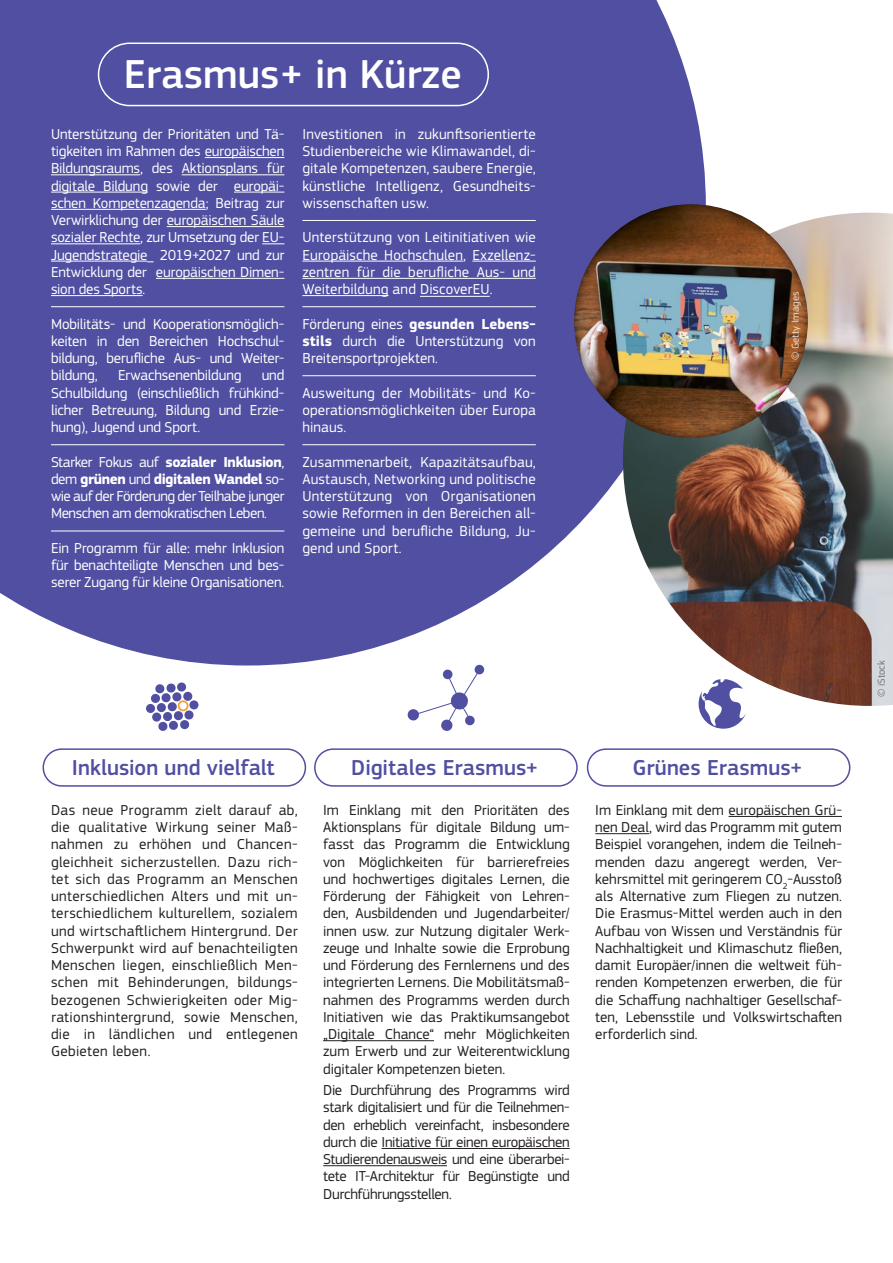
<style>
.page{position:relative;width:893px;height:1263px;background:#fff}
.page>*{position:absolute;margin:0;border:0;box-sizing:border-box;transform-origin:0 0}
.t1{font:500 42px "EC Square Sans Pro";color:#fff}
.t2{font:500 22.5px "EC Square Sans Pro";color:#504fa1}
.Body{font:15px/17.2px "EC Square Sans Pro";color:#231f20;text-align:justify}
.Body-2{font:15px/17.2px "EC Square Sans Pro";letter-spacing:-.005em;color:#fff;text-align:justify}
.t3{font:10.5px "EC Square Sans Pro";color:#fff}
.t4{font:10.5px "EC Square Sans Pro";color:#57585a}
.s1{font-weight:700}
</style>
<div class="page">
<svg style="left:0;top:0;width:706px;height:665px;background:#5d5ca8"></svg>
<img style="left:623px;top:213px;width:270px;height:493px">
<img style="left:573px;top:202px;width:236px;height:237px">
<div style="left:98px;top:43px;width:391px;height:63px;border:2px solid #fff;border-radius:31px"></div>
<hr style="left:205px;top:157px;width:79px;height:1px;background:#fff">
<hr style="left:51px;top:174px;width:89px;height:1px;background:#fff">
<hr style="left:182px;top:174px;width:102px;height:1px;background:#fff">
<hr style="left:51px;top:192px;width:97px;height:1px;background:#fff">
<hr style="left:234px;top:192px;width:50px;height:1px;background:#fff">
<hr style="left:51px;top:209px;width:155px;height:1px;background:#fff">
<hr style="left:167px;top:226px;width:117px;height:1px;background:#fff">
<hr style="left:51px;top:243px;width:89px;height:1px;background:#fff">
<svg style="left:262px;top:243px;width:22px;height:1px"></svg>
<hr style="left:51px;top:261px;width:96px;height:1px;background:#fff">
<hr style="left:156px;top:278px;width:128px;height:1px;background:#fff">
<hr style="left:51px;top:295px;width:92px;height:1px;background:#fff">
<hr style="left:51px;top:306px;width:233px;height:1px;background:#fff">
<hr style="left:51px;top:444px;width:233px;height:1px;background:#fff">
<hr style="left:51px;top:531px;width:233px;height:1px;background:#fff">
<hr style="left:302px;top:220px;width:234px;height:1px;background:#fff">
<hr style="left:302px;top:261px;width:161px;height:1px;background:#fff">
<hr style="left:472px;top:261px;width:64px;height:1px;background:#fff">
<hr style="left:302px;top:278px;width:234px;height:1px;background:#fff">
<hr style="left:302px;top:295px;width:87px;height:1px;background:#fff">
<hr style="left:420px;top:296px;width:70px;height:1px;background:#fff">
<hr style="left:302px;top:306px;width:234px;height:1px;background:#fff">
<hr style="left:302px;top:375px;width:234px;height:1px;background:#fff">
<hr style="left:302px;top:444px;width:234px;height:1px;background:#fff">
<hr style="left:323px;top:1040px;width:111px;height:1px;background:#231f20">
<hr style="left:381px;top:1148px;width:189px;height:1px;background:#231f20">
<hr style="left:323px;top:1165px;width:124px;height:1px;background:#231f20">
<svg style="left:407px;top:664px;width:78px;height:67px"></svg>
<svg style="left:698px;top:679px;width:48px;height:50px"></svg>
<div style="left:146px;top:704px;width:9px;height:9px;background:#504fa1;border-radius:50%"></div>
<svg style="left:189px;top:700px;width:10px;height:10px"></svg>
<svg style="left:150px;top:682px;width:44px;height:49px"></svg>
<div style="left:43px;top:748px;width:263px;height:39px;border:2px solid #504fa1;border-radius:18px"></div>
<div style="left:314px;top:748px;width:264px;height:39px;border:2px solid #504fa1;border-radius:18px"></div>
<div style="left:587px;top:748px;width:263px;height:39px;border:2px solid #504fa1;border-radius:18px"></div>
<hr style="left:729px;top:816px;width:113px;height:1px;background:#231f20">
<hr style="left:595px;top:833px;width:54px;height:1px;background:#231f20">
<h1 class="t1" style="left:124px;top:50px;width:340px">Erasmus+ in Kürze</h1>
<p class="Body-2" style="left:51px;top:125px;width:235px">Unterstützung der Prioritäten und Tä&shy;tigkeiten im Rahmen des europäischen Bildungsraums, des Aktionsplans für digitale Bildung sowie der europäi&shy;schen Kompetenzagenda; Beitrag zur Verwirklichung der europäischen Säule sozialer Rechte, zur Umsetzung der EU-Jugendstrategie 2019+2027 und zur Entwicklung der europäischen Dimen&shy;sion des Sports.</p>
<p class="Body-2" style="left:51px;top:315px;width:235px">Mobilitäts- und Kooperationsmöglich&shy;keiten in den Bereichen Hochschul&shy;bildung, berufliche Aus- und Weiter&shy;bildung,</p>
<p class="Body-2" style="left:302px;top:125px;width:235px">Investitionen in zukunftsorientierte Studienbereiche wie Klimawandel, di&shy;gitale Kompetenzen, saubere Energie, künstliche Intelligenz, Gesundheits&shy;wissenschaften usw.</p>
<p class="Body-2" style="left:302px;top:229px;width:235px">Unterstützung von Leitinitiativen wie Europäische Hochschulen, Exzellenz&shy;zentren für die berufliche Aus- und Weiterbildung and DiscoverEU.</p>
<p class="Body-2" style="left:302px;top:315px;width:235px">Förderung eines <span class="s1">gesunden Lebens&shy;stils</span> durch die Unterstützung von Breitensportprojekten.</p>
<p class="Body-2" style="left:302px;top:384px;width:235px">Ausweitung der Mobilitäts- und Ko&shy;operationsmöglichkeiten über Europa hinaus.</p>
<p class="Body-2" style="left:302px;top:453px;width:235px">Zusammenarbeit, Kapazitätsaufbau, Austausch, Networking und politische Unterstützung von Organisationen sowie Reformen in den Bereichen all&shy;gemeine und berufliche Bildung, Ju&shy;gend und Sport.</p>
<p class="Body-2" style="left:51px;top:367px;width:235px;text-indent:211px">und Schulbildung (einschließlich frühkind&shy;licher Betreuung, Bildung und Erzie&shy;hung), Jugend und Sport.</p>
<p class="Body-2" style="left:51px;top:453px;width:235px">Starker Fokus auf <span class="s1">sozialer Inklusion</span>, dem <span class="s1">grünen</span> und <span class="s1">digitalen Wandel</span> so&shy;wie auf der Förderung der Teilhabe junger Menschen am demokratischen Leben.</p>
<p class="Body-2" style="left:51px;top:539px;width:235px">Ein Programm für alle: mehr Inklusion für benachteiligte Menschen und bes&shy;serer Zugang für kleine Organisationen.</p>
<p class="Body-2" style="left:118px;top:367px;width:125px">Erwachsenenbildung</p>
<p class="t3" style="left:789px;top:360px;width:70px;rotate:-90deg">© Getty Images</p>
<h3 class="t2" style="left:72px;top:754px;width:204px">Inklusion und vielfalt</h3>
<h3 class="t2" style="left:351px;top:754px;width:189px">Digitales Erasmus+</h3>
<h3 class="t2" style="left:632px;top:754px;width:172px">Grünes Erasmus+</h3>
<p class="Body" style="left:595px;top:801px;width:248px">Im Einklang mit dem europäischen Grü&shy;nen Deal, wird das Programm mit gutem Beispiel vorangehen, indem die Teilneh&shy;menden dazu angeregt werden, Ver&shy;kehrsmittel mit geringerem CO<sub>2</sub>-Ausstoß als Alternative zum Fliegen zu nutzen.<br>Die Erasmus-Mittel werden auch in den Aufbau von Wissen und Verständnis für Nachhaltigkeit und Klimaschutz fließen, damit Europäer/innen die weltweit füh&shy;renden Kompetenzen erwerben, die für die Schaffung nachhaltiger Gesellschaf&shy;ten, Lebensstile und Volkswirtschaften erforderlich sind.</p>
<p class="Body" style="left:51px;top:801px;width:248px">Das neue Programm zielt darauf ab, die qualitative Wirkung seiner Maß&shy;nahmen zu erhöhen und Chancen&shy;gleichheit sicherzustellen. Dazu rich&shy;tet sich das Programm an Menschen unterschiedlichen Alters und mit un&shy;terschiedlichem kulturellem, sozialem und wirtschaftlichem Hintergrund. Der Schwerpunkt wird auf benachteiligten Menschen liegen, einschließlich Men&shy;schen mit Behinderungen, bildungs&shy;bezogenen Schwierigkeiten oder Mig&shy;rationshintergrund, sowie Menschen, die in ländlichen und entlegenen Gebieten leben.</p>
<p class="Body" style="left:323px;top:801px;width:248px">Im Einklang mit den Prioritäten des Aktionsplans für digitale Bildung um&shy;fasst das Programm die Entwicklung von Möglichkeiten für barrierefreies und hochwertiges digitales Lernen, die Förderung der Fähigkeit von Lehren&shy;den, Ausbildenden und Jugendarbeiter/ innen usw. zur Nutzung digitaler Werk&shy;zeuge und Inhalte sowie die Erprobung und Förderung des Fernlernens und des integrierten Lernens. Die Mobilitätsmaß&shy;nahmen des Programms werden durch Initiativen wie das Praktikumsangebot „Digitale Chance“ mehr Möglichkeiten zum Erwerb und zur Weiterentwicklung digitaler Kompetenzen bieten.</p>
<p class="Body" style="left:323px;top:1082px;width:248px">Die Durchführung des Programms wird stark digitalisiert und für die Teilnehmen&shy;den erheblich vereinfacht, insbesondere durch die Initiative für einen europäischen Studierendenausweis und eine überarbei&shy;tete IT-Architektur für Begünstigte und Durchführungsstellen.</p>
<p class="t4" style="left:875px;top:697px;width:38px;rotate:-90deg">© iStock</p>
</div>
